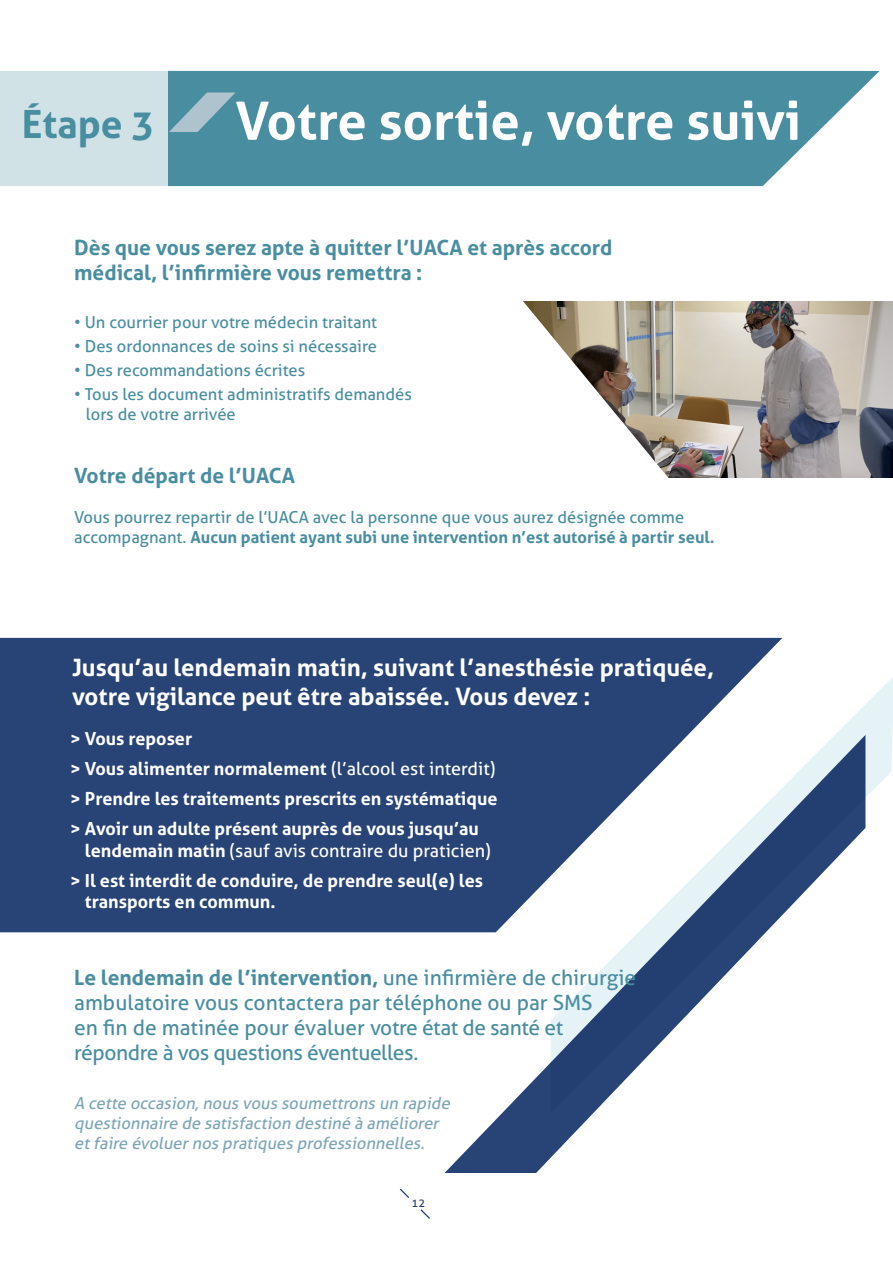
<style>
.page{position:relative;width:893px;height:1263px;background:#fff}
.page>*{position:absolute;margin:0;border:0;box-sizing:border-box;transform-origin:0 0}
.t1{font:700 52.5px "Aller";color:#fff}
.t2{font:700 39px "Aller";color:#488da0}
.t3{font:700 24px/28.8px "Aller";color:#fff}
.t4{font:21px/25.2px "Aller";color:#488da0}
.t5{font:700 21px/25.2px "Aller";color:#488da0}
.t6{font:700 18px/30.2px "Aller";color:#fff}
.t7{font:16.5px/19.8px "Aller";color:#488da0}
.t8{font:italic 16.5px/19.8px "Aller";color:#7ba5b5}
.t9{font:11.55px "Aller";color:#284376}
.s1{font-weight:700}
.s2{font-weight:400}
</style>
<div class="page">
<hr style="left:892px;top:0;width:1px;height:111px;background:#814d74">
<hr style="left:892px;top:17px;width:1px;height:1246px;background:#e83488">
<svg style="left:338px;top:932px;width:256px;height:241px"></svg>
<div style="left:0;top:1174px;width:893px;height:89px;background:#fff"></div>
<svg style="left:551px;top:675px;width:342px;height:438px"></svg>
<svg style="left:168px;top:71px;width:711px;height:115px;background:#5796a7"></svg>
<svg style="left:169px;top:92px;width:66px;height:40px;background:#73a4b3"></svg>
<div style="left:0;top:70px;width:168px;height:117px;background:#d1e2e7"></div>
<svg style="left:399px;top:1188px;width:31px;height:31px"></svg>
<img style="left:730px;top:301px;width:162px;height:177px">
<svg style="left:421px;top:301px;width:309px;height:337px"></svg>
<svg style="left:0;top:638px;width:782px;height:294px;background:#49608b"></svg>
<h2 class="t2" style="left:22px;top:100px;width:134px">Étape 3</h2>
<h1 class="t1" style="left:235px;top:89px;width:567px">Votre sortie, votre suivi</h1>
<p class="t5" style="left:74px;top:235px;width:540px">Dès que vous serez apte à quitter l’UACA et après accord médical, l’infirmière vous remettra :</p>
<p class="t7" style="left:74px;top:312px;width:304px">• Un courrier pour votre médecin traitant</p>
<p class="t7" style="left:74px;top:336px;width:304px">• Des ordonnances de soins si nécessaire</p>
<p class="t7" style="left:74px;top:361px;width:233px">• Des recommandations écrites</p>
<p class="t7" style="left:86px;top:385px;width:327px;text-indent:-12px">• Tous les document administratifs demandés lors de votre arrivée</p>
<p class="t5" style="left:74px;top:463px;width:222px">Votre départ de l’UACA</p>
<p class="t7" style="left:74px;top:507px;width:640px">Vous pourrez repartir de l’UACA avec la personne que vous aurez désignée comme accompagnant. <span class="s1">Aucun patient ayant subi une intervention n’est autorisé à partir seul.</span></p>
<h3 class="t3" style="left:72px;top:653px;width:643px">Jusqu’au lendemain matin, suivant l’anesthésie pratiquée, votre vigilance peut être abaissée. Vous devez :</h3>
<p class="t6" style="left:70px;top:723px;width:429px">&gt; Vous reposer<br>&gt; Vous alimenter normalement <span class="s2">(l’alcool est interdit) </span>&gt; Prendre les traitements prescrits en systématique &gt; Avoir un adulte présent auprès de vous jusqu’au</p>
<p class="t6" style="left:70px;top:835px;width:422px;text-indent:15px">lendemain matin <span class="s2">(sauf avis contraire du praticien) </span>&gt; Il est interdit de conduire, de prendre seul(e) les</p>
<p class="t6" style="left:85px;top:887px;width:190px">transports en commun.</p>
<p class="t4" style="left:74px;top:964px;width:563px"><span class="s1">Le lendemain de l’intervention,</span> une infirmière de chirurgie ambulatoire vous contactera par téléphone ou par SMS<br>en fin de matinée pour évaluer votre état de santé et répondre à vos questions éventuelles.</p>
<p class="t8" style="left:74px;top:1093px;width:381px">A cette occasion,nous vous soumettrons un rapide questionnaire de satisfaction destiné à améliorer etfaire évoluernos pratiques professionnelles.</p>
<p class="t9" style="left:412px;top:1196px;width:15px">12</p>
</div>
